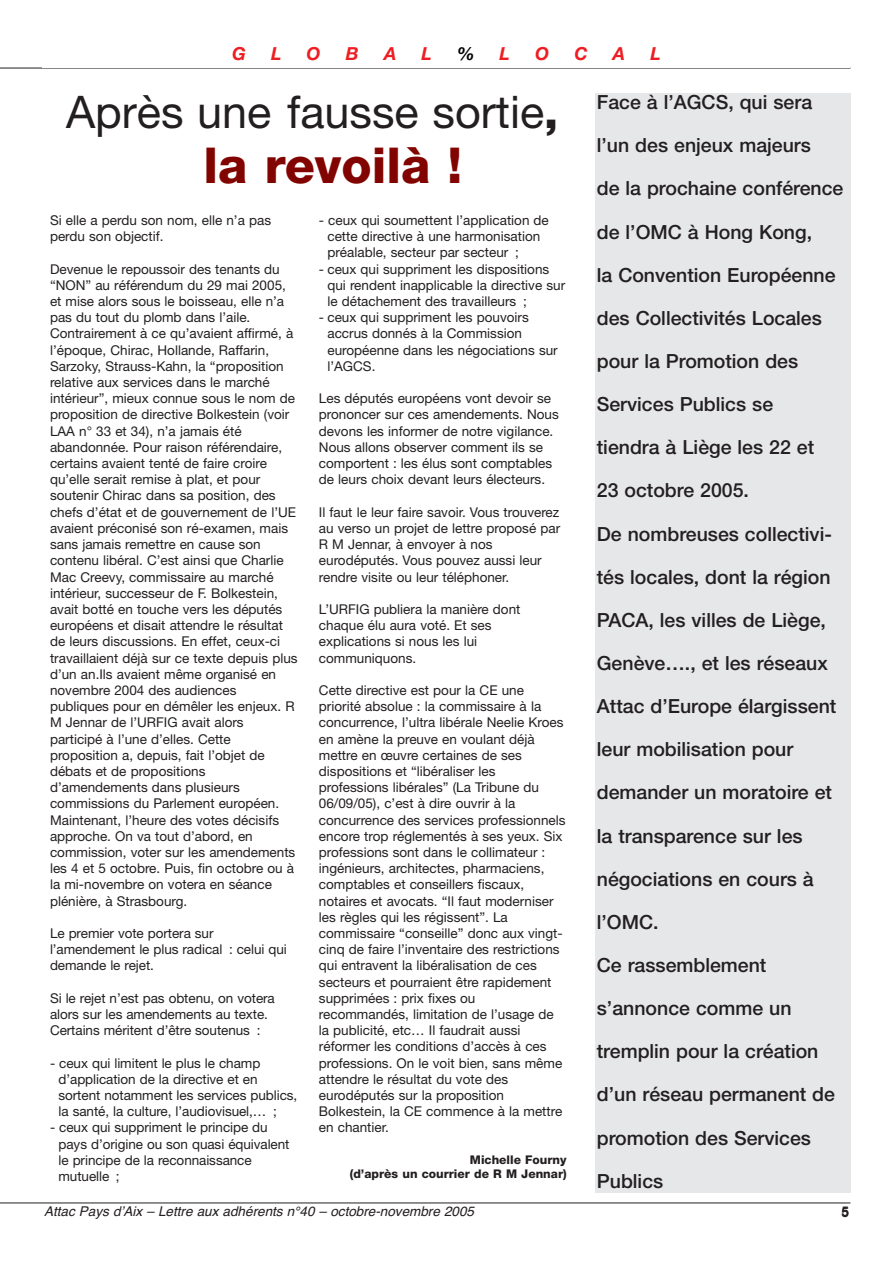
<style>
.page{position:relative;width:893px;height:1263px;background:#fff}
.page>*{position:absolute;margin:0;border:0;box-sizing:border-box;transform-origin:0 0}
.t1{font:800 49.5px "Helvetica Neue";color:#820401}
.t2{font:45px "Helvetica Neue";color:#231f20}
.t3{font:500 19.5px "Helvetica Neue";color:#231f20}
.t4{font:italic 700 18px "Helvetica Neue";color:#ee1d23}
.t5{font:italic 700 18px "Helvetica Neue";color:#000}
.t6{font:13.5px/16.2px "Helvetica Neue";color:#231f20}
.t7{font:italic 13.5px "Helvetica";color:#231f20}
.t8{font:500 13.5px "Helvetica Neue";color:#231f20}
.t9{font:800 12px/14.4px "Helvetica Neue";color:#231f20;text-align:right}
.s1{font-weight:800}
</style>
<div class="page">
<hr style="left:0;top:1203px;width:850px;height:1px;background:#231f20">
<hr style="left:0;top:68px;width:850px;height:1px;background:#231f20">
<div style="left:595px;top:94px;width:255px;height:1099px;background:#e6e7e9"></div>
<h3 class="t4" style="left:232px;top:48px;width:15px">G</h3>
<h3 class="t4" style="left:271px;top:48px;width:12px">L</h3>
<h3 class="t4" style="left:307px;top:48px;width:16px">O</h3>
<h3 class="t4" style="left:346px;top:48px;width:14px">B</h3>
<h3 class="t4" style="left:384px;top:48px;width:14px">A</h3>
<h3 class="t4" style="left:422px;top:48px;width:12px">L</h3>
<h3 class="t5" style="left:457px;top:48px;width:19px">%</h3>
<h3 class="t4" style="left:500px;top:48px;width:12px">L</h3>
<h3 class="t4" style="left:535px;top:48px;width:16px">O</h3>
<h3 class="t4" style="left:574px;top:48px;width:15px">C</h3>
<h3 class="t4" style="left:613px;top:48px;width:14px">A</h3>
<h3 class="t4" style="left:650px;top:48px;width:12px">L</h3>
<h2 class="t2" style="left:66px;top:96px;width:494px">Après une fausse sortie<span class="s1">,</span></h2>
<h1 class="t1" style="left:203px;top:148px;width:260px">la revoilà !</h1>
<p class="t6" style="left:50px;top:213px;width:223px">Si elle a perdu son nom, elle n’a pas perdu son objectif.</p>
<p class="t6" style="left:50px;top:262px;width:249px">Devenue le repoussoir des tenants du “NON” au référendum du 29 mai 2005, et mise alors sous le boisseau, elle n’a pas du tout du plomb dans l’aile.<br>Contrairement à ce qu’avaient affirmé, à l’époque, Chirac, Hollande, Raffarin, Sarzoky, Strauss-Kahn, la “proposition relative aux services dans le marché intérieur”, mieux connue sous le nom de proposition de directive Bolkestein (voir LAA n° 33 et 34), n’a jamais été abandonnée. Pour raison référendaire, certains avaient tenté de faire croire qu’elle serait remise à plat, et pour soutenir Chirac dans sa position, des chefs d’état et de gouvernement de l’UE avaient préconisé son ré-examen, mais sans jamais remettre en cause son contenu libéral. C’est ainsi que Charlie Mac Creevy, commissaire au marché intérieur, successeur de F. Bolkestein, avait botté en touche vers les députés européens et disait attendre le résultat de leurs discussions. En effet, ceux-ci travaillaient déjà sur ce texte depuis plus d’un an.Ils avaient même organisé en novembre 2004 des audiences publiques pour en démêler les enjeux. R M Jennar de l’URFIG avait alors participé à l’une d’elles. Cette proposition a, depuis, fait l’objet de débats et de propositions d’amendements dans plusieurs commissions du Parlement européen.<br>Maintenant, l’heure des votes décisifs approche. On va tout d’abord, en commission, voter sur les amendements les 4 et 5 octobre. Puis, fin octobre ou à la mi-novembre on votera en séance plénière, à Strasbourg.</p>
<p class="t6" style="left:50px;top:926px;width:238px">Le premier vote portera sur l’amendement le plus radical : celui qui demande le rejet.</p>
<p class="t6" style="left:50px;top:991px;width:226px">Si le rejet n’est pas obtenu, on votera alors sur les amendements au texte.<br>Certains méritent d’être soutenus :</p>
<p class="t6" style="left:59px;top:1056px;width:240px;text-indent:-9px">- ceux qui limitent le plus le champ d’application de la directive et en sortent notamment les services publics, la santé, la culture, l’audiovisuel,… ;</p>
<p class="t6" style="left:59px;top:1121px;width:232px;text-indent:-9px">- ceux qui suppriment le principe du pays d’origine ou son quasi équivalent le principe de la reconnaissance mutuelle ;</p>
<p class="t6" style="left:327px;top:213px;width:223px;text-indent:-9px">- ceux qui soumettent l’application de cette directive à une harmonisation préalable, secteur par secteur ;</p>
<p class="t6" style="left:327px;top:262px;width:239px;text-indent:-9px">- ceux qui suppriment les dispositions qui rendent inapplicable la directive sur le détachement des travailleurs ;</p>
<p class="t6" style="left:327px;top:311px;width:232px;text-indent:-9px">- ceux qui suppriment les pouvoirs accrus donnés à la Commission européenne dans les négociations sur l’AGCS.</p>
<p class="t6" style="left:319px;top:392px;width:241px">Les députés européens vont devoir se prononcer sur ces amendements. Nous devons les informer de notre vigilance.<br>Nous allons observer comment ils se comportent : les élus sont comptables de leurs choix devant leurs électeurs.</p>
<p class="t6" style="left:319px;top:505px;width:243px">Il faut le leur faire savoir. Vous trouverez au verso un projet de lettre proposé par R M Jennar, à envoyer à nos eurodéputés. Vous pouvez aussi leur rendre visite ou leur téléphoner.</p>
<p class="t6" style="left:319px;top:602px;width:203px">L’URFIG publiera la manière dont chaque élu aura voté. Et ses explications si nous les lui communiquons.</p>
<p class="t6" style="left:319px;top:683px;width:248px">Cette directive est pour la CE une priorité absolue : la commissaire à la concurrence, l’ultra libérale Neelie Kroes en amène la preuve en voulant déjà mettre en œuvre certaines de ses dispositions et “libéraliser les professions libérales” (La Tribune du 06/09/05), c’est à dire ouvrir à la concurrence des services professionnels encore trop réglementés à ses yeux. Six professions sont dans le collimateur : ingénieurs, architectes, pharmaciens, comptables et conseillers fiscaux, notaires et avocats. “Il faut moderniser les règles qui les régissent”. La commissaire “conseille” donc aux vingt&shy;cinq de faire l’inventaire des restrictions qui entravent la libéralisation de ces secteurs et pourraient être rapidement supprimées : prix fixes ou recommandés, limitation de l’usage de la publicité, etc… Il faudrait aussi réformer les conditions d’accès à ces professions. On le voit bien, sans même attendre le résultat du vote des eurodéputés sur la proposition Bolkestein, la CE commence à la mettre en chantier.</p>
<p class="t9" style="left:350px;top:1153px;width:218px">Michelle Fourny<br>(d’après un courrier de R M Jennar)</p>
<h3 class="t3" style="left:597px;top:95px;width:217px">Face à l’AGCS, qui sera</h3>
<h3 class="t3" style="left:597px;top:138px;width:216px">l’un des enjeux majeurs</h3>
<h3 class="t3" style="left:597px;top:181px;width:248px">de la prochaine conférence</h3>
<h3 class="t3" style="left:597px;top:225px;width:217px">de l’OMC à Hong Kong,</h3>
<h3 class="t3" style="left:597px;top:268px;width:240px">la Convention Européenne</h3>
<h3 class="t3" style="left:597px;top:311px;width:227px">des Collectivités Locales</h3>
<h3 class="t3" style="left:597px;top:354px;width:203px">pour la Promotion des</h3>
<h3 class="t3" style="left:597px;top:397px;width:178px">Services Publics se</h3>
<h3 class="t3" style="left:597px;top:440px;width:219px">tiendra à Liège les 22 et</h3>
<h3 class="t3" style="left:597px;top:483px;width:154px">23 octobre 2005.</h3>
<h3 class="t3" style="left:597px;top:527px;width:237px">De nombreuses collectivi-</h3>
<h3 class="t3" style="left:597px;top:570px;width:235px">tés locales, dont la région</h3>
<h3 class="t3" style="left:597px;top:613px;width:231px">PACA, les villes de Liège,</h3>
<h3 class="t3" style="left:597px;top:656px;width:233px">Genève…., et les réseaux</h3>
<h3 class="t3" style="left:597px;top:699px;width:241px">Attac d’Europe élargissent</h3>
<h3 class="t3" style="left:597px;top:742px;width:198px">leur mobilisation pour</h3>
<h3 class="t3" style="left:597px;top:785px;width:237px">demander un moratoire et</h3>
<h3 class="t3" style="left:597px;top:829px;width:207px">la transparence sur les</h3>
<h3 class="t3" style="left:597px;top:872px;width:218px">négociations en cours à</h3>
<h3 class="t3" style="left:597px;top:915px;width:63px">l’OMC.</h3>
<h3 class="t3" style="left:597px;top:958px;width:171px">Ce rassemblement</h3>
<h3 class="t3" style="left:597px;top:1001px;width:196px">s’annonce comme un</h3>
<h3 class="t3" style="left:597px;top:1044px;width:223px">tremplin pour la création</h3>
<h3 class="t3" style="left:597px;top:1087px;width:240px">d’un réseau permanent de</h3>
<h3 class="t3" style="left:597px;top:1131px;width:216px">promotion des Services</h3>
<h3 class="t3" style="left:597px;top:1174px;width:68px">Publics</h3>
<p class="t7" style="left:44px;top:1203px;width:436px">AttacPaysd’Aix–Lettreauxadhérentsn°40–octobre-novembre2005</p>
<p class="t8" style="left:841px;top:1207px;width:9px">5</p>
</div>
